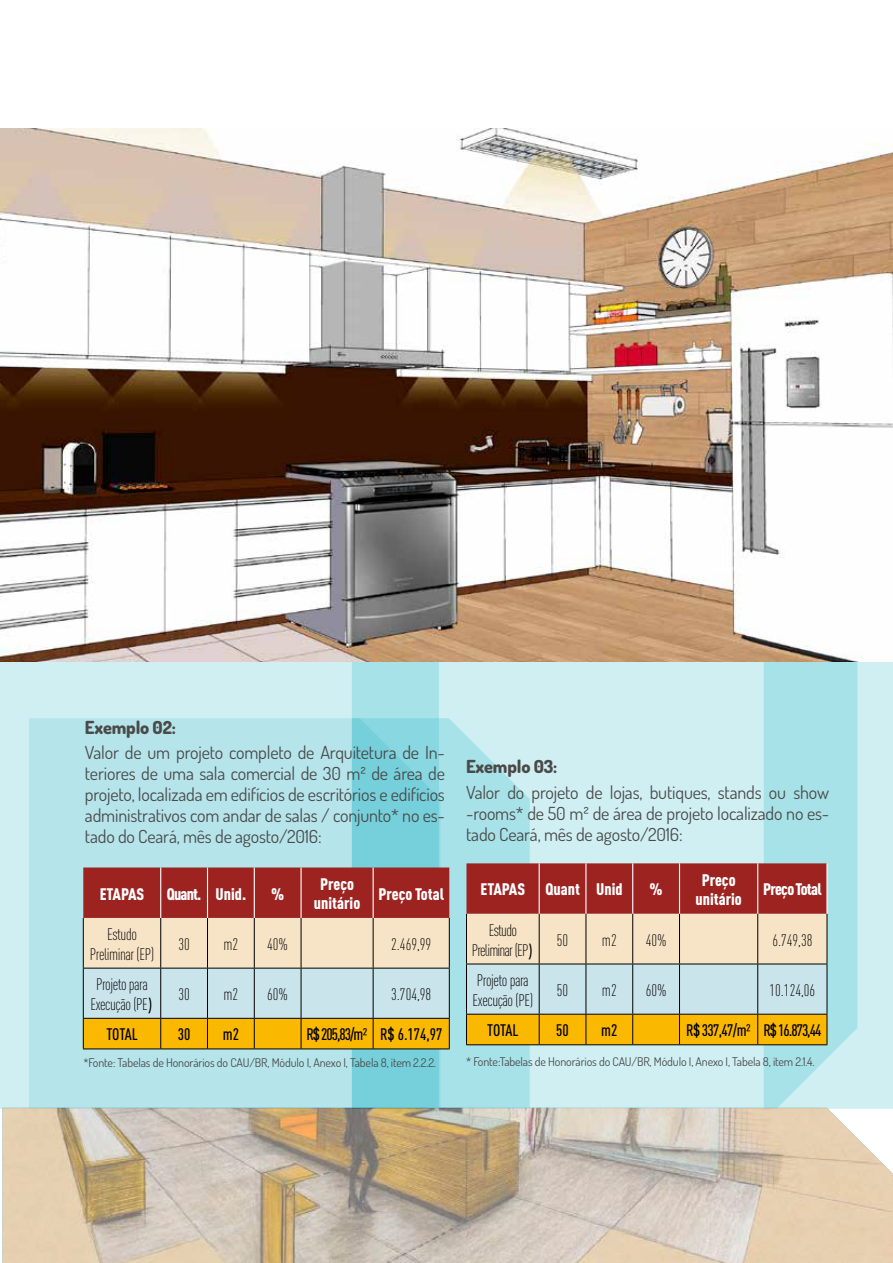
<style>
.page{position:relative;width:893px;height:1263px;background:#fff}
.page>*{position:absolute;margin:0;border:0;box-sizing:border-box;transform-origin:0 0}
.t1{font:18px/21px "Dosis";letter-spacing:-.01em;color:#4a4a49;text-align:justify}
.t2{font:800 18px "Dosis";letter-spacing:-.01em;color:#4a4a49}
.t3{font:300 16.5px/19.8px "DIN Cond";letter-spacing:-.03em;color:#000;text-align:center}
.t4{font:900 16.5px/19.8px "DIN Cond";color:#fff;text-align:center}
.t5{font:500 16.5px "DIN Cond";letter-spacing:-.04em;color:#000}
.t6{font:500 16.5px "DIN Cond";letter-spacing:-.06em;color:#000}
.t7{font:300 16.5px/19.8px "DIN Cond";letter-spacing:-.05em;color:#000;text-align:center}
.t8{font:900 16.5px "DIN Cond";letter-spacing:-.05em;color:#fff}
.t9{font:900 16.5px "DIN Cond";letter-spacing:-.04em;color:#fff}
.t10{font:12px "Dosis";letter-spacing:-.01em;color:#4a4a49}
.s1{font-family:"Century Gothic";font-weight:400}
</style>
<div class="page">
<svg style="left:0;top:662px;width:352px;height:447px;fill:#b5e4eb"></svg>
<svg style="left:352px;top:662px;width:178px;height:446px;fill:#a8e2e9"></svg>
<div style="left:530px;top:662px;width:234px;height:446px;background:#cfeff3"></div>
<svg style="left:764px;top:662px;width:129px;height:446px;fill:#a8e2e9"></svg>
<img style="left:2px;top:1108px;width:891px;height:155px">
<img style="left:0;top:129px;width:893px;height:533px">
<svg style="left:83px;top:867px;width:367px;height:182px"></svg>
<hr style="left:373px;top:1048px;width:77px;height:1px;background:#000">
<hr style="left:160px;top:867px;width:1px;height:51px;background:#fff">
<hr style="left:207px;top:867px;width:1px;height:51px;background:#fff">
<hr style="left:254px;top:867px;width:1px;height:51px;background:#fff">
<hr style="left:300px;top:867px;width:2px;height:51px;background:#fff">
<hr style="left:373px;top:867px;width:1px;height:51px;background:#fff">
<svg style="left:466px;top:863px;width:361px;height:181px"></svg>
<hr style="left:539px;top:863px;width:1px;height:51px;background:#fff">
<hr style="left:585px;top:863px;width:1px;height:51px;background:#fff">
<hr style="left:632px;top:863px;width:1px;height:51px;background:#fff">
<hr style="left:679px;top:863px;width:1px;height:51px;background:#fff">
<hr style="left:757px;top:863px;width:1px;height:51px;background:#fff">
<hr style="left:826px;top:863px;width:2px;height:51px;background:#fff">
<hr style="left:466px;top:1014px;width:1px;height:30px;background:#000">
<hr style="left:466px;top:1044px;width:73px;height:1px;background:#000">
<hr style="left:539px;top:1014px;width:1px;height:30px;background:#000">
<hr style="left:539px;top:1044px;width:47px;height:1px;background:#000">
<hr style="left:586px;top:1014px;width:1px;height:30px;background:#000">
<hr style="left:586px;top:1044px;width:47px;height:1px;background:#000">
<hr style="left:632px;top:1014px;width:1px;height:30px;background:#000">
<hr style="left:633px;top:1044px;width:46px;height:1px;background:#000">
<hr style="left:679px;top:1014px;width:1px;height:30px;background:#000">
<hr style="left:679px;top:1044px;width:79px;height:1px;background:#000">
<hr style="left:757px;top:1014px;width:1px;height:30px;background:#000">
<hr style="left:827px;top:1014px;width:1px;height:30px;background:#000">
<hr style="left:758px;top:1044px;width:69px;height:1px;background:#000">
<hr style="left:466px;top:914px;width:1px;height:50px;background:#000">
<hr style="left:539px;top:914px;width:1px;height:50px;background:#000">
<hr style="left:586px;top:914px;width:1px;height:50px;background:#000">
<hr style="left:632px;top:914px;width:1px;height:50px;background:#000">
<hr style="left:679px;top:914px;width:1px;height:50px;background:#000">
<hr style="left:757px;top:914px;width:1px;height:50px;background:#000">
<hr style="left:827px;top:914px;width:1px;height:50px;background:#000">
<hr style="left:466px;top:964px;width:73px;height:1px;background:#000">
<hr style="left:466px;top:964px;width:1px;height:50px;background:#000">
<hr style="left:466px;top:1014px;width:73px;height:1px;background:#000">
<hr style="left:539px;top:964px;width:47px;height:1px;background:#000">
<hr style="left:539px;top:964px;width:1px;height:50px;background:#000">
<hr style="left:539px;top:1014px;width:47px;height:1px;background:#000">
<hr style="left:586px;top:964px;width:47px;height:1px;background:#000">
<hr style="left:586px;top:964px;width:1px;height:50px;background:#000">
<hr style="left:586px;top:1014px;width:47px;height:1px;background:#000">
<hr style="left:633px;top:964px;width:46px;height:1px;background:#000">
<hr style="left:632px;top:964px;width:1px;height:50px;background:#000">
<hr style="left:633px;top:1014px;width:46px;height:1px;background:#000">
<hr style="left:679px;top:964px;width:79px;height:1px;background:#000">
<hr style="left:679px;top:964px;width:1px;height:50px;background:#000">
<hr style="left:679px;top:1014px;width:79px;height:1px;background:#000">
<hr style="left:758px;top:964px;width:69px;height:1px;background:#000">
<hr style="left:757px;top:964px;width:1px;height:50px;background:#000">
<hr style="left:827px;top:964px;width:1px;height:50px;background:#000">
<hr style="left:758px;top:1014px;width:69px;height:1px;background:#000">
<p class="t2" style="left:85px;top:716px;width:92px">Exemplo 02:</p>
<p class="t1" style="left:85px;top:741px;width:361px">Valor de um projeto completo de Arquitetura de In&shy;teriores de uma sala comercial de 30 m² de área de projeto, localizada em edifícios de escritórios e edifícios administrativos com andar de salas / conjunto* no es&shy;tado do Ceará, mês de agosto/2016:</p>
<p class="t4" style="left:100px;top:883px;width:46px">ETAPAS</p>
<p class="t8" style="left:167px;top:883px;width:81px">Quant. Unid.</p>
<p class="t4" style="left:271px;top:883px;width:15px">%</p>
<p class="t4" style="left:314px;top:873px;width:48px">Preço unitário</p>
<p class="t4" style="left:378px;top:883px;width:67px">Preço Total</p>
<p class="t3" style="left:90px;top:924px;width:66px">Estudo<br>Preliminar (EP)</p>
<p class="t3" style="left:178px;top:934px;width:13px">30</p>
<p class="t3" style="left:224px;top:934px;width:16px">m2</p>
<p class="t3" style="left:267px;top:934px;width:22px">40%</p>
<p class="t3" style="left:391px;top:934px;width:42px">2.469,99</p>
<p class="t3" style="left:90px;top:974px;width:65px">Projeto para<br>Execução (PE<span class="s1">)</span></p>
<p class="t3" style="left:178px;top:984px;width:13px">30</p>
<p class="t3" style="left:224px;top:984px;width:16px">m2</p>
<p class="t3" style="left:267px;top:984px;width:22px">60%</p>
<p class="t3" style="left:391px;top:984px;width:42px">3.704,98</p>
<p class="t5" style="left:106px;top:1025px;width:33px">TOTAL</p>
<p class="t5" style="left:178px;top:1025px;width:14px">30</p>
<p class="t5" style="left:223px;top:1025px;width:18px">m2</p>
<p class="t6" style="left:306px;top:1025px;width:138px">R$ 205,83/m² R$ 6.174,97</p>
<p class="t10" style="left:83px;top:1055px;width:354px">*Fonte: Tabelas de Honorários do CAU/BR, Módulo I, Anexo I, Tabela 8, item 2.2.2.</p>
<p class="t2" style="left:466px;top:755px;width:93px">Exemplo 03:</p>
<p class="t1" style="left:466px;top:781px;width:365px">Valor do projeto de lojas, butiques, stands ou show -rooms* de 50 m² de área de projeto localizado no es&shy;tado Ceará, mês de agosto/2016:</p>
<p class="t4" style="left:481px;top:879px;width:143px">ETAPAS Quant Unid</p>
<p class="t4" style="left:650px;top:879px;width:15px">%</p>
<p class="t4" style="left:695px;top:869px;width:48px">Preço unitário</p>
<p class="t9" style="left:763px;top:879px;width:60px">Preço Total</p>
<p class="t7" style="left:472px;top:920px;width:64px">Estudo<br>Preliminar (EP<span class="s1">)</span></p>
<p class="t3" style="left:557px;top:930px;width:13px">50</p>
<p class="t3" style="left:602px;top:930px;width:16px">m2</p>
<p class="t3" style="left:646px;top:930px;width:22px">40%</p>
<p class="t3" style="left:772px;top:930px;width:42px">6.749,38</p>
<p class="t3" style="left:473px;top:970px;width:62px;text-align:left">Projeto para<br>Execução (PE)</p>
<p class="t3" style="left:557px;top:980px;width:13px">50</p>
<p class="t3" style="left:602px;top:980px;width:16px">m2</p>
<p class="t3" style="left:646px;top:980px;width:22px">60%</p>
<p class="t3" style="left:769px;top:980px;width:47px">10.124,06</p>
<p class="t5" style="left:487px;top:1021px;width:33px">TOTAL</p>
<p class="t5" style="left:556px;top:1021px;width:14px">50</p>
<p class="t5" style="left:601px;top:1021px;width:18px">m2</p>
<p class="t5" style="left:686px;top:1021px;width:137px">R$ 337,47/m² R$ 16.873,44</p>
<p class="t10" style="left:466px;top:1053px;width:350px">* Fonte:Tabelas de Honorários do CAU/BR, Módulo I, Anexo I, Tabela 8, item 2.1.4.</p>
</div>
